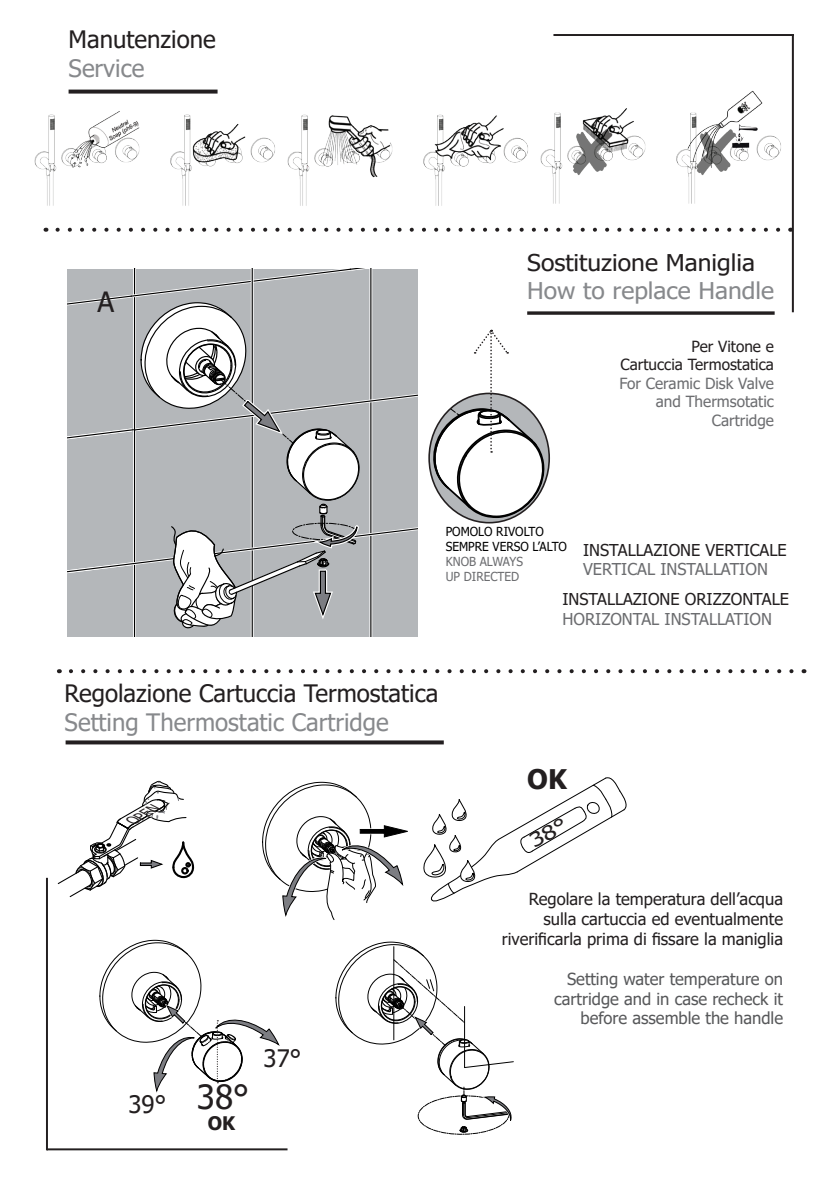
<style>
.page{position:relative;width:840px;height:1191px;background:#fff}
.page>*{position:absolute;margin:0;border:0;box-sizing:border-box;transform-origin:0 0}
.t1{font:33.2px "Tahoma";color:#231f20}
.t2{font:27.8px "Tahoma";color:#231f20}
.t3{font:700 27px "Tahoma";color:#231f20}
.t4{font:24px "Tahoma";color:#231f20}
.t5{font:24px "Tahoma";color:#87898c}
.t6{font:23px "Tahoma";color:#231f20;scale:1.07 1}
.t7{font:23px "Tahoma";color:#87898c;scale:1.07 1}
.t8{font:700 18.6px "Tahoma";color:#231f20}
.t9{font:16.6px/19.8px "Tahoma";color:#231f20;text-align:right}
.t10{font:16.6px/19.8px "Tahoma";color:#57585a;text-align:right}
.t11{font:16.4px "Tahoma";color:#231f20}
.t12{font:16.4px "Tahoma";color:#6c6d70}
.t13{font:15.4px/18.4px "Tahoma";color:#6c6d70;text-align:right}
.t14{font:15.4px/18.4px "Tahoma";color:#231f20;text-align:right}
.t15{font:italic 13px "Tahoma";color:#231f20}
.t16{font:12.4px/14.8px "Tahoma";color:#000;scale:.96 1}
.t17{font:12.4px/14.8px "Tahoma";color:#6c6d70;scale:.96 1}
</style>
<div class="page">
<hr style="left:553px;top:34px;width:240px;height:2px;background:#231f20">
<hr style="left:46px;top:878px;width:2px;height:272px;background:#231f20">
<hr style="left:791px;top:36px;width:2px;height:276px;background:#231f20">
<svg style="left:57px;top:228px;width:724px;height:4px"></svg>
<svg style="left:69px;top:90px;width:148px;height:4px"></svg>
<img style="left:34px;top:111px;width:241px;height:95px">
<img style="left:287px;top:114px;width:241px;height:92px">
<img style="left:540px;top:90px;width:241px;height:114px">
<hr style="left:134px;top:269px;width:1px;height:367px;background:#000">
<hr style="left:251px;top:269px;width:2px;height:367px;background:#000">
<hr style="left:370px;top:269px;width:1px;height:367px;background:#000">
<svg style="left:67px;top:269px;width:350px;height:362px;background:#b5b8ba"></svg>
<svg style="left:527px;top:311px;width:247px;height:4px"></svg>
<svg style="left:429px;top:330px;width:120px;height:194px"></svg>
<svg style="left:66px;top:740px;width:377px;height:4px;background:#3b3738"></svg>
<svg style="left:57px;top:780px;width:138px;height:118px"></svg>
<svg style="left:335px;top:941px;width:179px;height:194px"></svg>
<svg style="left:99px;top:939px;width:181px;height:154px"></svg>
<svg style="left:71px;top:669px;width:723px;height:4px"></svg>
<hr style="left:47px;top:1148px;width:240px;height:2px;background:#231f20">
<svg style="left:262px;top:777px;width:364px;height:143px"></svg>
<h3 class="t4" style="left:69px;top:23px;width:149px">Manutenzione</h3>
<h3 class="t5" style="left:69px;top:52px;width:77px">Service</h3>
<h2 class="t2" style="left:97px;top:283px;width:18px">A</h2>
<h3 class="t6" style="left:527px;top:247px;width:214px">Sostituzione Maniglia</h3>
<h3 class="t7" style="left:527px;top:275px;width:232px">How to replace Handle</h3>
<p class="t14" style="left:620px;top:338px;width:155px">Per Vitone e<br>Cartuccia Termostatica</p>
<p class="t13" style="left:619px;top:375px;width:156px">For Ceramic Disk Valve and Thermsotatic<br>Cartridge</p>
<p class="t16" style="left:445px;top:525px;width:127px">POMOLO RIVOLTO<br>SEMPRE VERSO L’ALTO</p>
<p class="t17" style="left:445px;top:555px;width:82px">KNOB ALWAYS<br>UP DIRECTED</p>
<p class="t11" style="left:582px;top:538px;width:205px">INSTALLAZIONE VERTICALE</p>
<p class="t12" style="left:582px;top:558px;width:186px">VERTICAL INSTALLATION</p>
<p class="t11" style="left:562px;top:588px;width:228px">INSTALLAZIONE ORIZZONTALE</p>
<p class="t12" style="left:562px;top:607px;width:211px">HORIZONTAL INSTALLATION</p>
<h3 class="t4" style="left:65px;top:677px;width:375px">Regolazione Cartuccia Termostatica</h3>
<h3 class="t5" style="left:65px;top:705px;width:325px">Setting Thermostatic Cartridge</h3>
<p class="t15" style="left:127px;top:813px;width:34px;rotate:-30deg">OPEN</p>
<h3 class="t3" style="left:527px;top:760px;width:41px">OK</h3>
<h3 class="t4" style="left:128px;top:1088px;width:39px">39°</h3>
<h1 class="t1" style="left:197px;top:1074px;width:54px">38°</h1>
<p class="t8" style="left:208px;top:1110px;width:29px">OK</p>
<h3 class="t4" style="left:263px;top:1042px;width:39px">37°</h3>
<p class="t9" style="left:501px;top:890px;width:282px">Regolare la temperatura dell’acqua sulla cartuccia ed eventualmente riverificarla prima di fissare la maniglia</p>
<p class="t10" style="left:554px;top:969px;width:230px">Setting water temperature on cartridge and in case recheck it before assemble the handle</p>
</div>
